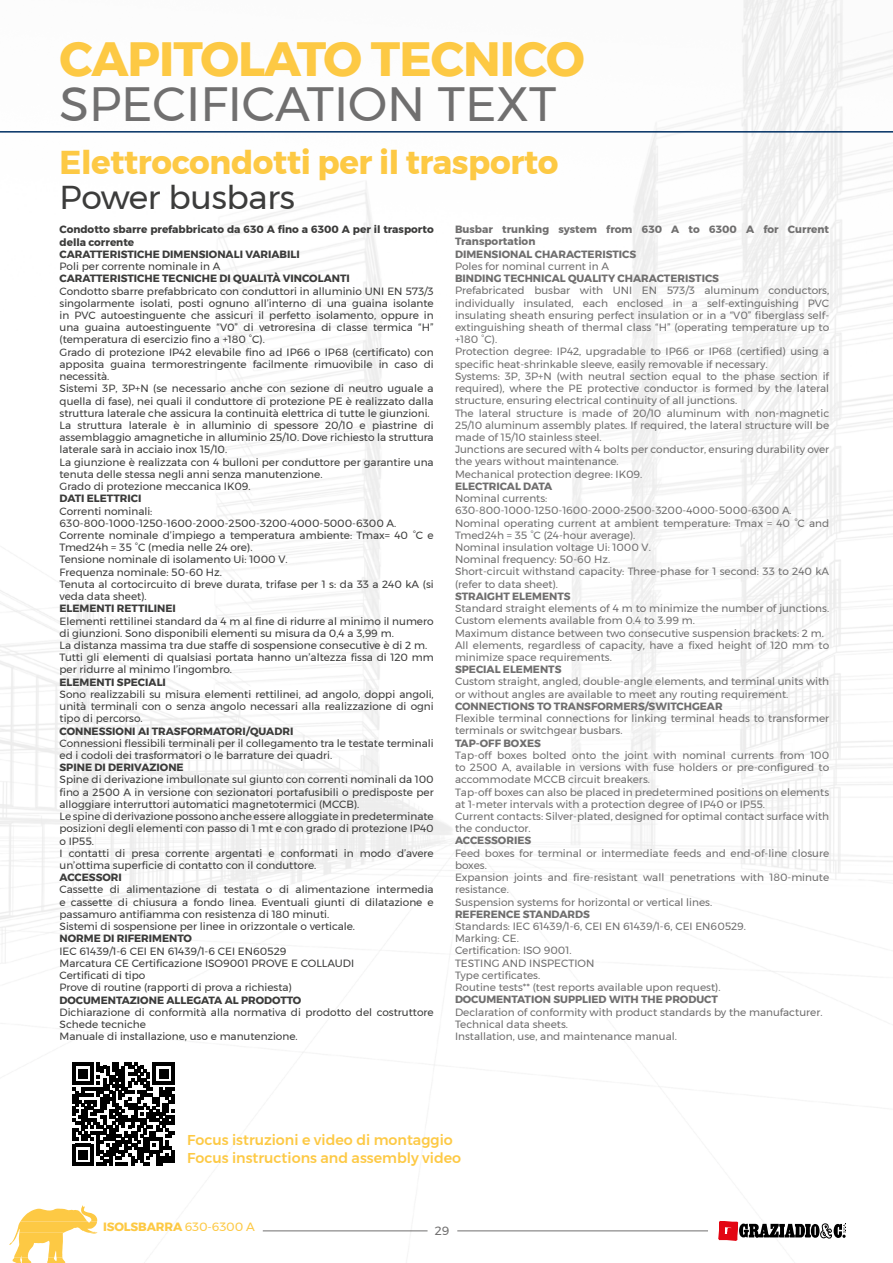
<style>
.page{position:relative;width:893px;height:1263px;background:#fff}
.page>*{position:absolute;margin:0;border:0;box-sizing:border-box;transform-origin:0 0}
.t1{font:700 48px "Montserrat";letter-spacing:-.02em;color:#fdc944}
.t2{font:48px "Montserrat";color:#706f6f}
.t3{font:700 33px "Montserrat";letter-spacing:-.01em;color:#fdc944}
.t4{font:33px "Montserrat";letter-spacing:-.01em;color:#3c3c3b}
.t5{font:500 14.25px/18px "Montserrat";color:#fdc944}
.t6{font:700 12px "Montserrat";letter-spacing:-.01em;color:#fdc944}
.t7{font:12px "Montserrat";color:#706f6f}
.t8{font:10.5px/12.1px "Montserrat";color:#3c3c3b}
.t9{font:10.5px/12.1px "Montserrat";color:#706f6f}
.t10{font:700 10.5px/12.1px "Montserrat";color:#3c3c3b}
.t11{font:700 10.5px/12.1px "Montserrat";color:#706f6f}
.s1{font-weight:400}
</style>
<div class="page">
<img style="left:0;top:0;width:893px;height:1263px">
<hr style="left:0;top:131px;width:893px;height:2px;background:#002f63">
<svg style="left:72px;top:1063px;width:103px;height:102px"></svg>
<h1 class="t1" style="left:60px;top:21px;width:527px">CAPITOLATO TECNICO</h1>
<h1 class="t2" style="left:60px;top:67px;width:498px">SPECIFICATION TEXT</h1>
<h2 class="t3" style="left:60px;top:136px;width:500px">Elettrocondotti per il trasporto</h2>
<h2 class="t4" style="left:60px;top:172px;width:237px">Power busbars</h2>
<p class="t10" style="left:60px;top:224px;width:376px">Condotto sbarre prefabbricato da 630 A fino a 6300 A per il trasporto della corrente<br>CARATTERISTICHE DIMENSIONALI VARIABILI</p>
<p class="t8" style="left:60px;top:260px;width:162px">Poli per corrente nominale in A</p>
<p class="t10" style="left:60px;top:273px;width:292px">CARATTERISTICHE TECNICHE DI QUALITÀ VINCOLANTI</p>
<p class="t8" style="left:60px;top:285px;width:376px">Condotto sbarre prefabbricato con conduttori in alluminio UNI EN 573/3 singolarmente isolati, posti ognuno all’interno di una guaina isolante in PVC autoestinguente che assicuri il perfetto isolamento, oppure in una guaina autoestinguente “V0” di vetroresina di classe termica “H” (temperatura di esercizio fino a +180 °C).<br>Grado di protezione IP42 elevabile fino ad IP66 o IP68 (certificato) con apposita guaina termorestringente facilmente rimuovibile in caso di necessità.<br>Sistemi 3P, 3P+N (se necessario anche con sezione di neutro uguale a quella di fase), nei quali il conduttore di protezione PE è realizzato dalla struttura laterale che assicura la continuità elettrica di tutte le giunzioni.<br>La struttura laterale è in alluminio di spessore 20/10 e piastrine di assemblaggio amagnetiche in alluminio 25/10. Dove richiesto la struttura laterale sarà in acciaio inox 15/10.<br>La giunzione è realizzata con 4 bulloni per conduttore per garantire una tenuta delle stessa negli anni senza manutenzione.<br>Grado di protezione meccanica IK09.</p>
<p class="t10" style="left:60px;top:493px;width:83px">DATI ELETTRICI</p>
<p class="t8" style="left:60px;top:505px;width:376px">Correnti nominali:<br>630-800-1000-1250-1600-2000-2500-3200-4000-5000-6300 A.<br>Corrente nominale d’impiego a temperatura ambiente: Tmax= 40 °C e Tmed24h = 35 °C (media nelle 24 ore).<br>Tensione nominale di isolamento Ui: 1000 V.<br>Frequenza nominale: 50-60 Hz.<br>Tenuta al cortocircuito di breve durata, trifase per 1 s: da 33 a 240 kA (si veda data sheet).</p>
<p class="t10" style="left:60px;top:602px;width:118px">ELEMENTI RETTILINEI</p>
<p class="t8" style="left:60px;top:615px;width:376px">Elementi rettilinei standard da 4 m al fine di ridurre al minimo il numero di giunzioni. Sono disponibili elementi su misura da 0,4 a 3,99 m.<br>La distanza massima tra due staffe di sospensione consecutive è di 2 m.<br>Tutti gli elementi di qualsiasi portata hanno un’altezza fissa di 120 mm per ridurre al minimo l’ingombro.</p>
<p class="t10" style="left:60px;top:676px;width:108px">ELEMENTI SPECIALI</p>
<p class="t8" style="left:60px;top:688px;width:376px;text-align:justify">Sono realizzabili su misura elementi rettilinei, ad angolo, doppi angoli, unità terminali con o senza angolo necessari alla realizzazione di ogni tipo di percorso.</p>
<p class="t10" style="left:60px;top:725px;width:235px">CONNESSIONI AI TRASFORMATORI/QUADRI</p>
<p class="t8" style="left:60px;top:737px;width:376px">Connessioni flessibili terminali per il collegamento tra le testate terminali ed i codoli dei trasformatori o le barrature dei quadri.</p>
<p class="t10" style="left:60px;top:761px;width:126px">SPINE DI DERIVAZIONE</p>
<p class="t8" style="left:60px;top:773px;width:376px">Spine di derivazione imbullonate sul giunto con correnti nominali da 100 fino a 2500 A in versione con sezionatori portafusibili o predisposte per alloggiare interruttori automatici magnetotermici (MCCB).<br>Le spine di derivazione possono anche essere alloggiate in predeterminate posizioni degli elementi con passo di 1 mt e con grado di protezione IP40 o IP55.<br>I contatti di presa corrente argentati e conformati in modo d’avere un’ottima superficie di contatto con il conduttore.</p>
<p class="t10" style="left:60px;top:871px;width:64px">ACCESSORI</p>
<p class="t8" style="left:60px;top:883px;width:376px">Cassette di alimentazione di testata o di alimentazione intermedia e cassette di chiusura a fondo linea. Eventuali giunti di dilatazione e passamuro antifiamma con resistenza di 180 minuti.<br>Sistemi di sospensione per linee in orizzontale o verticale.</p>
<p class="t10" style="left:60px;top:932px;width:134px">NORME DI RIFERIMENTO</p>
<p class="t8" style="left:60px;top:945px;width:296px">IEC 61439/1-6 CEI EN 61439/1-6 CEI EN60529<br>Marcatura CE Certificazione ISO9001 PROVE E COLLAUDI Certificati di tipo<br>Prove di routine (rapporti di prova a richiesta)</p>
<p class="t10" style="left:60px;top:994px;width:243px">DOCUMENTAZIONE ALLEGATA AL PRODOTTO</p>
<p class="t8" style="left:60px;top:1006px;width:376px">Dichiarazione di conformità alla normativa di prodotto del costruttore<br>Schede tecniche<br>Manuale di installazione, uso e manutenzione.</p>
<p class="t11" style="left:455px;top:223px;width:376px">Busbar trunking system from 630 A to 6300 A for Current<br>Transportation<br>DIMENSIONAL CHARACTERISTICS</p>
<p class="t9" style="left:455px;top:260px;width:156px">Poles for nominal current in A</p>
<p class="t11" style="left:455px;top:272px;width:266px">BINDING TECHNICAL QUALITY CHARACTERISTICS</p>
<p class="t9" style="left:455px;top:284px;width:376px">Prefabricated busbar with UNI EN 573/3 aluminum conductors, individually insulated, each enclosed in a self-extinguishing PVC insulating sheath ensuring perfect insulation or in a “V0” fiberglass self&shy;extinguishing sheath of thermal class “H” (operating temperature up to +180 °C).<br>Protection degree: IP42, upgradable to IP66 or IP68 (certified) using a specific heat-shrinkable sleeve, easily removable if necessary.<br>Systems: 3P, 3P+N (with neutral section equal to the phase section if required), where the PE protective conductor is formed by the lateral structure, ensuring electrical continuity of all junctions.<br>The lateral structure is made of 20/10 aluminum with non-magnetic 25/10 aluminum assembly plates. If required, the lateral structure will be made of 15/10 stainless steel.<br>Junctions are secured with 4 bolts per conductor, ensuring durability over the years without maintenance.<br>Mechanical protection degree: IK09.</p>
<p class="t11" style="left:455px;top:480px;width:99px">ELECTRICAL DATA</p>
<p class="t9" style="left:455px;top:492px;width:376px">Nominal currents:<br>630-800-1000-1250-1600-2000-2500-3200-4000-5000-6300 A.<br>Nominal operating current at ambient temperature: Tmax = 40 °C and Tmed24h = 35 °C (24-hour average).<br>Nominal insulation voltage Ui: 1000 V.<br>Nominal frequency: 50-60 Hz.<br>Short-circuit withstand capacity: Three-phase for 1 second: 33 to 240 kA (refer to data sheet).</p>
<p class="t11" style="left:455px;top:590px;width:117px">STRAIGHT ELEMENTS</p>
<p class="t9" style="left:455px;top:602px;width:376px">Standard straight elements of 4 m to minimize the number of junctions.<br>Custom elements available from 0.4 to 3.99 m.<br>Maximum distance between two consecutive suspension brackets: 2 m.<br>All elements, regardless of capacity, have a fixed height of 120 mm to minimize space requirements.</p>
<p class="t11" style="left:455px;top:663px;width:108px">SPECIAL ELEMENTS</p>
<p class="t9" style="left:455px;top:675px;width:376px">Custom straight, angled, double-angle elements, and terminal units with or without angles are available to meet any routing requirement.</p>
<p class="t11" style="left:455px;top:700px;width:269px">CONNECTIONS TO TRANSFORMERS/SWITCHGEAR</p>
<p class="t9" style="left:455px;top:712px;width:376px">Flexible terminal connections for linking terminal heads to transformer terminals or switchgear busbars.</p>
<p class="t11" style="left:455px;top:737px;width:87px">TAP-OFF BOXES</p>
<p class="t9" style="left:455px;top:749px;width:376px">Tap-off boxes bolted onto the joint with nominal currents from 100 to 2500 A, available in versions with fuse holders or pre-configured to accommodate MCCB circuit breakers.<br>Tap-off boxes can also be placed in predetermined positions on elements at 1-meter intervals with a protection degree of IP40 or IP55.<br>Current contacts: Silver-plated, designed for optimal contact surface with the conductor.</p>
<p class="t11" style="left:455px;top:835px;width:78px">ACCESSORIES</p>
<p class="t9" style="left:455px;top:847px;width:376px">Feed boxes for terminal or intermediate feeds and end-of-line closure boxes.<br>Expansion joints and fire-resistant wall penetrations with 180-minute resistance.<br>Suspension systems for horizontal or vertical lines.</p>
<p class="t11" style="left:455px;top:908px;width:136px">REFERENCE STANDARDS</p>
<p class="t9" style="left:455px;top:920px;width:293px">Standards: IEC 61439/1-6, CEI EN 61439/1-6, CEI EN60529.<br>Marking: CE.<br>Certification: ISO 9001.<br>TESTING AND INSPECTION<br>Type certificates.<br>Routine tests** (test reports available upon request).</p>
<p class="t11" style="left:455px;top:993px;width:264px">DOCUMENTATION SUPPLIED WITH THE PRODUCT</p>
<p class="t9" style="left:455px;top:1005px;width:369px">Declaration of conformity with product standards by the manufacturer.<br>Technical data sheets.<br>Installation, use, and maintenance manual.</p>
<h3 class="t5" style="left:187px;top:1131px;width:276px">Focus istruzioni e video di montaggio<br>Focus instructions and assembly video</h3>
<p class="t6" style="left:103px;top:1217px;width:153px">ISOLSBARRA <span class="s1">630-6300 A</span></p>
<p class="t7" style="left:435px;top:1221px;width:16px">29</p>
</div>
